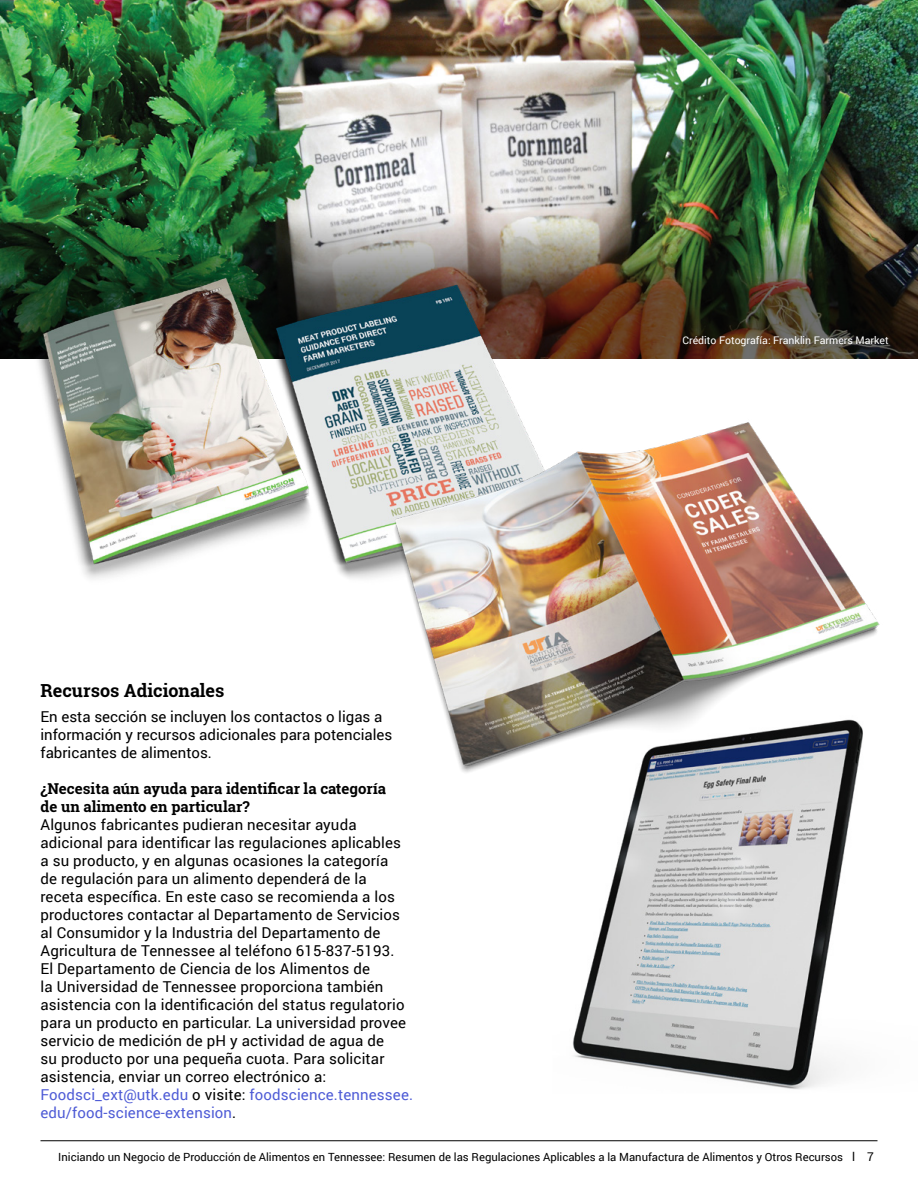
<style>
.page{position:relative;width:918px;height:1188px;background:#fff}
.page>*{position:absolute;margin:0;border:0;box-sizing:border-box;transform-origin:0 0}
.t1{font:700 18px "Roboto Slab";color:#000}
.t2{font:15px/18px "Roboto";letter-spacing:.01em;color:#000}
.t3{font:700 15px/18px "Roboto Slab";color:#000}
.t4{font:11.25px "Roboto";color:#000}
.t5{font:10.5px "Roboto";color:#fff}
.s1{color:#4f5cd6}
.s2{font-size:12px}
</style>
<div class="page">
<hr style="left:40px;top:1140px;width:838px;height:1px;background:#000">
<img style="left:0;top:0;width:918px;height:188px">
<img style="left:0;top:188px;width:918px;height:170px">
<img style="left:572px;top:791px;width:282px;height:299px">
<img style="left:15px;top:231px;width:577px;height:348px">
<img style="left:376px;top:413px;width:504px;height:378px">
<p class="t1" style="left:40px;top:678px;width:185px">Recursos Adicionales</p>
<p class="t2" style="left:40px;top:707px;width:353px">En esta sección se incluyen los contactos o ligas a información y recursos adicionales para potenciales fabricantes de alimentos.</p>
<p class="t3" style="left:40px;top:779px;width:347px">¿Necesita aún ayuda para identificar la categoría de un alimento en particular?</p>
<p class="t2" style="left:40px;top:815px;width:374px">Algunos fabricantes pudieran necesitar ayuda adicional para identificar las regulaciones aplicables<br>a su producto, y en algunas ocasiones la categoría<br>de regulación para un alimento dependerá de la receta específica. En este caso se recomienda a los productores contactar al Departamento de Servicios al Consumidor y la Industria del Departamento de Agricultura de Tennessee al teléfono 615-837-5193.<br>El Departamento de Ciencia de los Alimentos de<br>la Universidad de Tennessee proporciona también asistencia con la identificación del status regulatorio para un producto en particular. La universidad provee servicio de medición de pH y actividad de agua de<br>su producto por una pequeña cuota. Para solicitar asistencia, enviar un correo electrónico a:<br><span class="s1">Foodsci_ext@utk.edu</span> o visite: <span class="s1">foodscience.tennessee. edu/food-science-extension</span>.</p>
<p class="t5" style="left:683px;top:333px;width:208px">Crédito Fotografía: Franklin Farmers Market</p>
<p class="t4" style="left:58px;top:1149px;width:817px">Iniciando un Negocio de Producción de Alimentos en Tennessee: Resumen de las Regulaciones Aplicables a la Manufactura de Alimentos y Otros Recursos <span class="s2">l 7</span></p>
</div>
